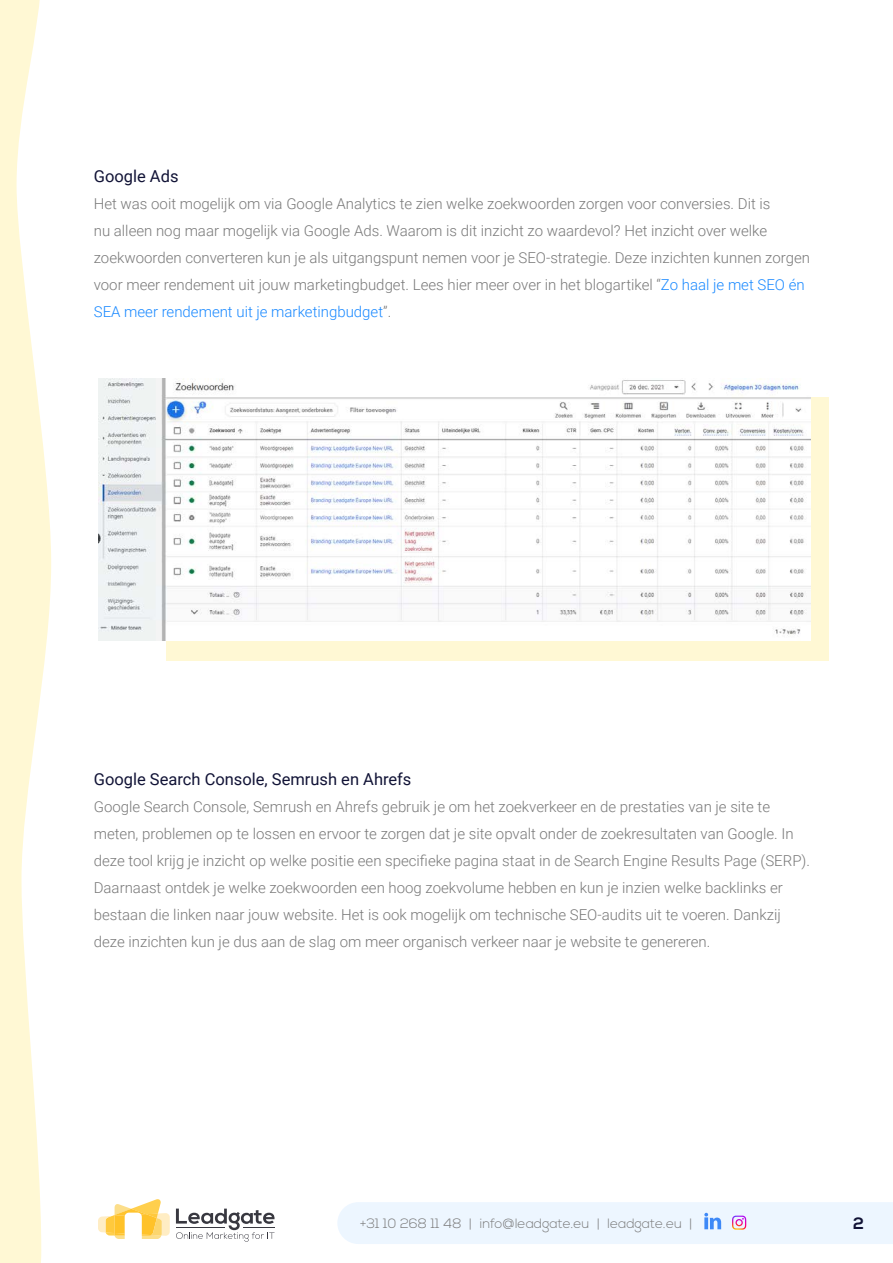
<style>
.page{position:relative;width:893px;height:1263px;background:#fff}
.page>*{position:absolute;margin:0;border:0;box-sizing:border-box;transform-origin:0 0}
.t1{font:16.5px "Roboto";color:#111336}
.t2{font:700 16.5px "Nexa";color:#111336}
.Bodytext{font:300 15px/27px "Roboto";color:#797979}
.t3{font:300 13.5px "Nexa";color:#797979}
.s1{color:#1989ff}
</style>
<div class="page">
<div style="left:167px;top:397px;width:662px;height:264px;background:#fff8d4"></div>
<img style="left:98px;top:378px;width:712px;height:263px">
<svg style="left:0;top:0;width:51px;height:1263px;fill:#fff8d4"></svg>
<div style="left:337px;top:1202px;width:556px;height:42px;background:#edf6ff"></div>
<svg style="left:98px;top:1199px;width:72px;height:40px"></svg>
<svg style="left:176px;top:1208px;width:99px;height:34px"></svg>
<hr style="left:244px;top:1228px;width:31px;height:1px;background:#383840">
<hr style="left:176px;top:1228px;width:49px;height:1px;background:#383840">
<h3 class="t1" style="left:94px;top:165px;width:86px">Google Ads</h3>
<p class="Bodytext" style="left:94px;top:190px;width:718px">Het was ooit mogelijk om via Google Analytics te zien welke zoekwoorden zorgen voor conversies. Dit is<br>nu alleen nog maar mogelijk via Google Ads. Waarom is dit inzicht zo waardevol? Het inzicht over welke zoekwoorden converteren kun je als uitgangspunt nemen voor je SEO-strategie. Deze inzichten kunnen zorgen voor meer rendement uit jouw marketingbudget. Lees hier meer over in het blogartikel “<span class="s1">Zo haal je met SEO én SEA meer rendement uit je marketingbudget</span>”.</p>
<h3 class="t1" style="left:94px;top:767px;width:319px">Google Search Console, Semrush en Ahrefs</h3>
<p class="Bodytext" style="left:94px;top:792px;width:718px">Google Search Console, Semrush en Ahrefs gebruik je om het zoekverkeer en de prestaties van je site te meten, problemen op te lossen en ervoor te zorgen dat je site opvalt onder de zoekresultaten van Google. In deze tool krijg je inzicht op welke positie een specifieke pagina staat in de Search Engine Results Page (SERP).<br>Daarnaast ontdek je welke zoekwoorden een hoog zoekvolume hebben en kun je inzien welke backlinks er bestaan die linken naar jouw website. Het is ook mogelijk om technische SEO-audits uit te voeren. Dankzij deze inzichten kun je dus aan de slag om meer organisch verkeer naar je website te genereren.</p>
<p class="t3" style="left:360px;top:1215px;width:334px">+31 10 268 11 48 | info@leadgate.eu | leadgate.eu |</p>
<p class="t2" style="left:853px;top:1214px;width:12px">2</p>
</div>
